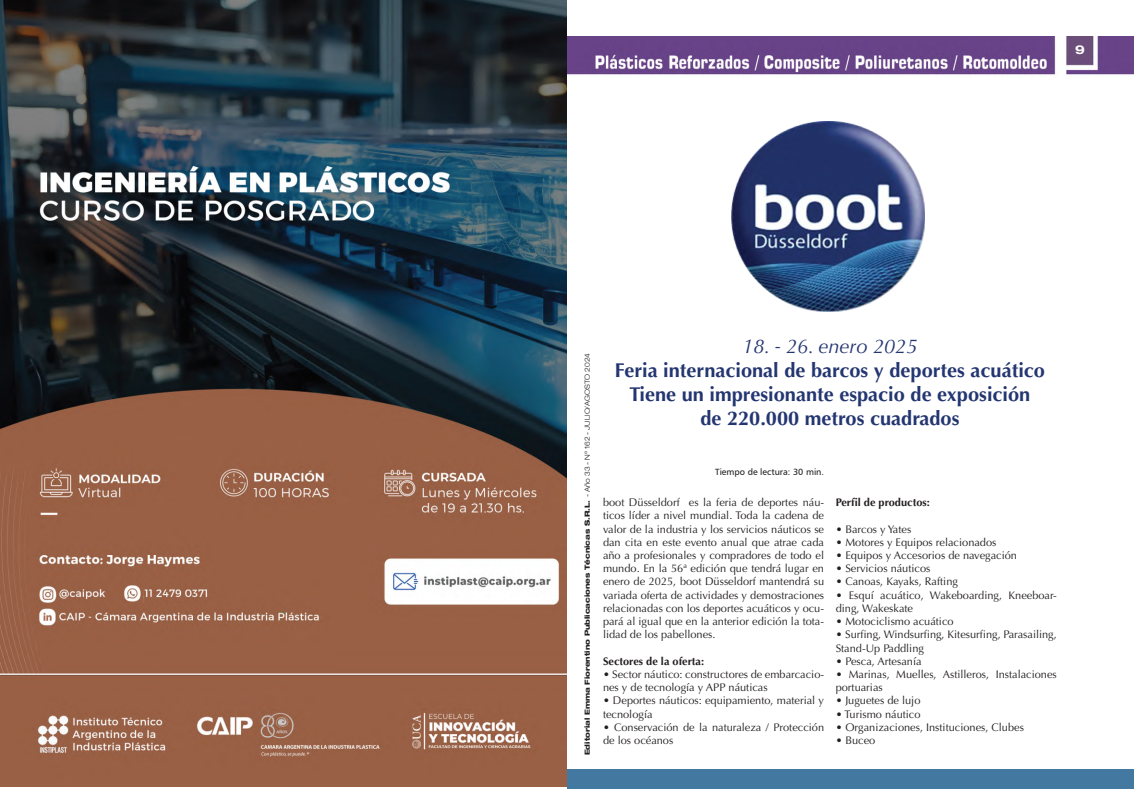
<style>
.page{position:relative;width:1134px;height:789px;background:#fff}
.page>*{position:absolute;margin:0;border:0;box-sizing:border-box;transform-origin:0 0}
.t1{font:700 20px/24px "Optima LT Pro";color:#243671;text-align:center}
.t2{font:italic 20px "Optima LT Pro";color:#243671}
.t3{font:700 expanded 12px "Helvetica Neue";color:#fff}
.t4{font:11px/13.2px "Optima LT Pro";color:#231f20}
.t5{font:700 11px "Optima LT Pro";color:#231f20}
.t6{font:9px "Humanist 777 BT Roman B";color:#231f20}
.t7{font:800 expanded 7px "Helvetica Neue";color:#231f20}
.s1{font-weight:300}
</style>
<div class="page">
<img style="left:567px;top:37px;width:567px;height:38px">
<img style="left:732px;top:121px;width:192px;height:190px">
<div style="left:567px;top:769px;width:567px;height:19px;background:#4379a0"></div>
<img style="left:0;top:0;width:567px;height:786px">
<p class="t3" style="left:1075px;top:42px;width:11px">9</p>
<p class="t7" style="left:583px;top:754px;width:403px;rotate:-90deg">Editorial Emma Fiorentino Publicaciones Técnicas S.R.L. <span class="s1">- Año 33 - Nº 162 - JULIO/AGOSTO 2024</span></p>
<h1 class="t2" style="left:742px;top:334px;width:177px">18. - 26. enero 2025</h1>
<h1 class="t1" style="left:615px;top:358px;width:432px">Feria internacional de barcos y deportes acuático<br>Tiene un impresionante espacio de exposición<br>de 220.000 metros cuadrados</h1>
<p class="t6" style="left:715px;top:466px;width:110px">Tiempo de lectura: 30 min.</p>
<p class="t4" style="left:603px;top:495px;width:223px;text-align:justify">boot Düsseldorf es la feria de deportes náu&shy;ticos líder a nivel mundial. Toda la cadena de valor de la industria y los servicios náuticos se dan cita en este evento anual que atrae cada año a profesionales y compradores de todo el mundo. En la 56ª edición que tendrá lugar en enero de 2025, boot Düsseldorf mantendrá su variada oferta de actividades y demostraciones relacionadas con los deportes acuáticos y ocu&shy;pará al igual que en la anterior edición la tota&shy;lidad de los pabellones.</p>
<p class="t5" style="left:603px;top:653px;width:103px">Sectores de la oferta:</p>
<p class="t4" style="left:603px;top:667px;width:223px">• Sector náutico: constructores de embarcacio&shy;nes y de tecnología y APP náuticas</p>
<p class="t4" style="left:603px;top:693px;width:223px">• Deportes náuticos: equipamiento, material y tecnología</p>
<p class="t4" style="left:603px;top:720px;width:223px">• Conservación de la naturaleza / Protección de los océanos</p>
<p class="t5" style="left:836px;top:495px;width:96px">Perfil de productos:</p>
<p class="t4" style="left:836px;top:522px;width:77px">• Barcos y Yates</p>
<p class="t4" style="left:836px;top:535px;width:162px">• Motores y Equipos relacionados</p>
<p class="t4" style="left:836px;top:548px;width:183px">• Equipos y Accesorios de navegación</p>
<p class="t4" style="left:836px;top:561px;width:96px">• Servicios náuticos</p>
<p class="t4" style="left:836px;top:574px;width:124px">• Canoas, Kayaks, Rafting</p>
<p class="t4" style="left:836px;top:588px;width:223px">• Esquí acuático, Wakeboarding, Kneeboar&shy;ding, Wakeskate</p>
<p class="t4" style="left:836px;top:614px;width:119px">• Motociclismo acuático</p>
<p class="t4" style="left:836px;top:627px;width:223px">• Surfing, Windsurfing, Kitesurfing, Parasailing,<br>Stand-Up Paddling</p>
<p class="t4" style="left:836px;top:654px;width:87px">• Pesca, Artesanía</p>
<p class="t4" style="left:836px;top:667px;width:223px">• Marinas, Muelles, Astilleros, Instalaciones portuarias</p>
<p class="t4" style="left:836px;top:693px;width:86px">• Juguetes de lujo</p>
<p class="t4" style="left:836px;top:706px;width:86px">• Turismo náutico</p>
<p class="t4" style="left:836px;top:720px;width:190px">• Organizaciones, Instituciones, Clubes</p>
<p class="t4" style="left:836px;top:733px;width:41px">• Buceo</p>
</div>
